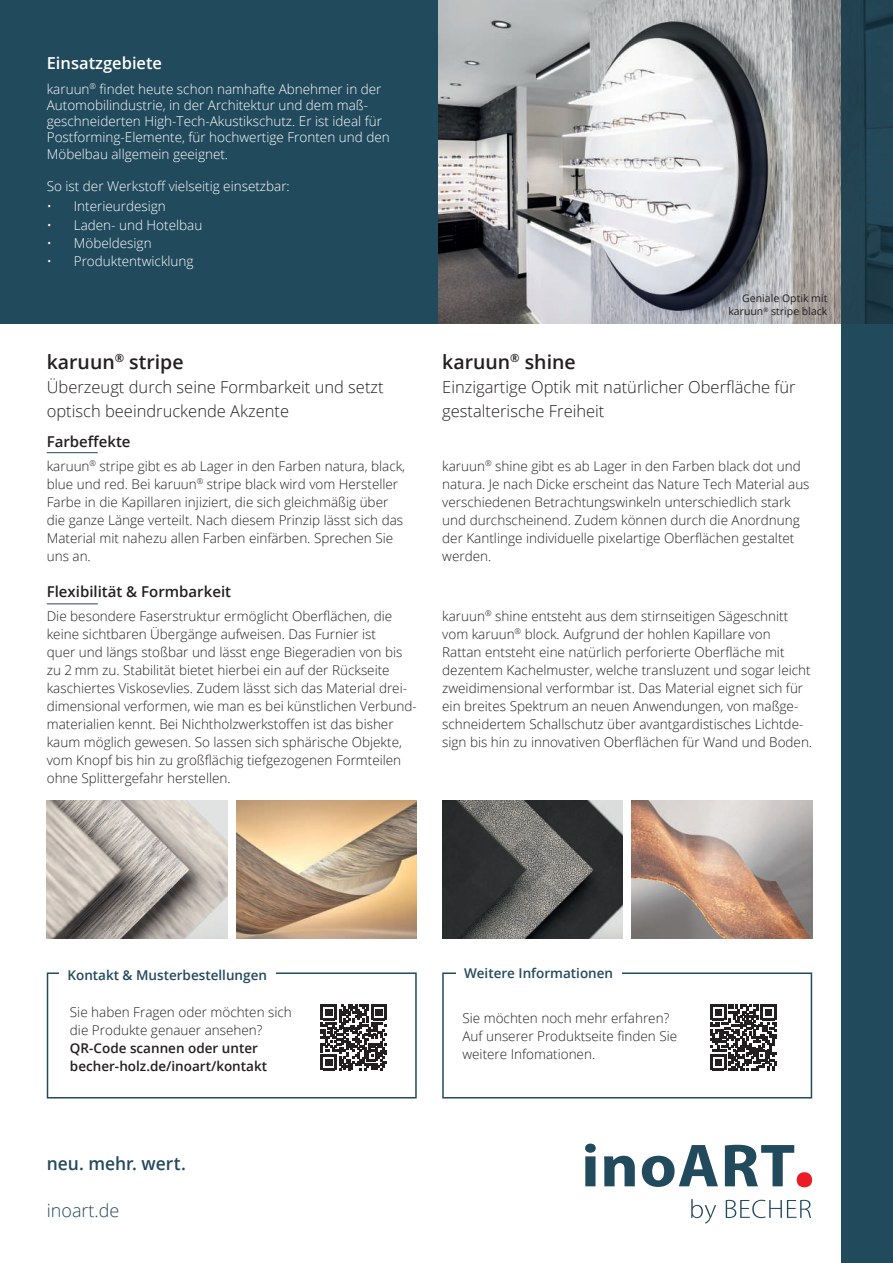
<style>
.page{position:relative;width:893px;height:1263px;background:#fff}
.page>*{position:absolute;margin:0;border:0;box-sizing:border-box;transform-origin:0 0}
.t1{font:600 19.5px "Open Sans";color:#231f20}
.t2{font:600 18px "Open Sans";color:#224a5d}
.t3{font:300 18px "Open Sans";color:#224a5d}
.t4{font:300 16.5px/24px "Open Sans";color:#231f20}
.t5{font:600 16.5px "Open Sans";color:#fff}
.t6{font:600 15px "Open Sans";color:#231f20}
.t7{font:300 13.5px/18px "Open Sans";color:#231f20}
.t8{font:300 13.5px/16.2px "Open Sans";color:#fff}
.t9{font:600 13.5px/18px "Open Sans";color:#231f20}
.t10{font:600 13.5px "Open Sans";color:#224a5d}
.t11{font:10.5px/12.6px "Open Sans";color:#231f20;text-align:right}
</style>
<div class="page">
<img style="left:236px;top:801px;width:181px;height:138px">
<img style="left:438px;top:0;width:455px;height:323px">
<div style="left:0;top:0;width:438px;height:323px;background:#224a5d"></div>
<img style="left:631px;top:801px;width:181px;height:138px">
<div style="left:842px;top:323px;width:51px;height:940px;background:#224a5d"></div>
<svg style="left:710px;top:1004px;width:66px;height:66px"></svg>
<div style="left:442px;top:972px;width:370px;height:126px;border:2px solid #224a5d"></div>
<div style="left:456px;top:968px;width:166px;height:10px;background:#fff"></div>
<svg style="left:321px;top:1004px;width:66px;height:66px"></svg>
<div style="left:47px;top:972px;width:370px;height:126px;border:2px solid #224a5d"></div>
<div style="left:59px;top:969px;width:217px;height:11px;background:#fff"></div>
<img style="left:442px;top:801px;width:181px;height:138px">
<img style="left:47px;top:801px;width:180px;height:138px">
<hr style="left:47px;top:452px;width:51px;height:1px;background:#224a5d">
<hr style="left:47px;top:603px;width:51px;height:1px;background:#224a5d">
<svg style="left:585px;top:1143px;width:11px;height:43px"></svg>
<svg style="left:604px;top:1156px;width:31px;height:30px"></svg>
<svg style="left:642px;top:1145px;width:76px;height:42px"></svg>
<svg style="left:691px;top:1199px;width:25px;height:25px"></svg>
<svg style="left:726px;top:1200px;width:85px;height:18px"></svg>
<svg style="left:725px;top:1145px;width:87px;height:42px"></svg>
<p class="t5" style="left:47px;top:52px;width:117px">Einsatzgebiete</p>
<p class="t8" style="left:47px;top:80px;width:344px">karuun<sup>®</sup> findet heute schon namhafte Abnehmer in der Automobilindustrie, in der Architektur und dem maß&shy;geschneiderten High-Tech-Akustikschutz. Er ist ideal für Postforming-Elemente, für hochwertige Fronten und den Möbelbau allgemein geeignet.</p>
<p class="t8" style="left:47px;top:178px;width:245px">So ist der Werkstoff vielseitig einsetzbar:</p>
<p class="t8" style="left:47px;top:198px;width:121px">• Interieurdesign</p>
<p class="t8" style="left:47px;top:216px;width:157px">• Laden- und Hotelbau</p>
<p class="t8" style="left:47px;top:235px;width:106px">• Möbeldesign</p>
<p class="t8" style="left:47px;top:253px;width:148px">• Produktentwicklung</p>
<h1 class="t1" style="left:47px;top:348px;width:138px">karuun<sup>®</sup> stripe</h1>
<p class="t4" style="left:47px;top:374px;width:338px">Überzeugt durch seine Formbarkeit und setzt optisch beeindruckende Akzente</p>
<p class="t6" style="left:47px;top:431px;width:85px">Farbeffekte</p>
<p class="t7" style="left:47px;top:456px;width:360px">karuun<sup>®</sup> stripe gibt es ab Lager in den Farben natura, black, blue und red. Bei karuun<sup>®</sup> stripe black wird vom Hersteller Farbe in die Kapillaren injiziert, die sich gleichmäßig über die ganze Länge verteilt. Nach diesem Prinzip lässt sich das Material mit nahezu allen Farben einfärben. Sprechen Sie uns an.</p>
<p class="t6" style="left:47px;top:581px;width:186px">Flexibilität &amp; Formbarkeit</p>
<p class="t7" style="left:47px;top:606px;width:371px">Die besondere Faserstruktur ermöglicht Oberflächen, die keine sichtbaren Übergänge aufweisen. Das Furnier ist<br>quer und längs stoßbar und lässt enge Biegeradien von bis zu 2 mm zu. Stabilität bietet hierbei ein auf der Rückseite kaschiertes Viskosevlies. Zudem lässt sich das Material drei&shy;dimensional verformen, wie man es bei künstlichen Verbund&shy;materialien kennt. Bei Nichtholzwerkstoffen ist das bisher kaum möglich gewesen. So lassen sich sphärische Objekte, vom Knopf bis hin zu großflächig tiefgezogenen Formteilen ohne Splittergefahr herstellen.</p>
<p class="t11" style="left:728px;top:292px;width:100px">Geniale Optik mit karuun<sup>®</sup> stripe black</p>
<h1 class="t1" style="left:442px;top:348px;width:135px">karuun<sup>®</sup> shine</h1>
<p class="t4" style="left:442px;top:374px;width:355px">Einzigartige Optik mit natürlicher Oberfläche für gestalterische Freiheit</p>
<p class="t7" style="left:442px;top:456px;width:369px">karuun<sup>®</sup> shine gibt es ab Lager in den Farben black dot und natura. Je nach Dicke erscheint das Nature Tech Material aus verschiedenen Betrachtungswinkeln unterschiedlich stark und durchscheinend. Zudem können durch die Anordnung der Kantlinge individuelle pixelartige Oberflächen gestaltet werden.</p>
<p class="t7" style="left:442px;top:606px;width:371px">karuun<sup>®</sup> shine entsteht aus dem stirnseitigen Sägeschnitt vom karuun<sup>®</sup> block. Aufgrund der hohlen Kapillare von Rattan entsteht eine natürlich perforierte Oberfläche mit dezentem Kachelmuster, welche transluzent und sogar leicht zweidimensional verformbar ist. Das Material eignet sich für ein breites Spektrum an neuen Anwendungen, von maßge&shy;schneidertem Schallschutz über avantgardistisches Lichtde&shy;sign bis hin zu innovativen Oberflächen für Wand und Boden.</p>
<p class="t10" style="left:67px;top:965px;width:201px">Kontakt &amp; Musterbestellungen</p>
<p class="t10" style="left:464px;top:964px;width:151px">Weitere Informationen</p>
<p class="t7" style="left:70px;top:1002px;width:223px">Sie haben Fragen oder möchten sich die Produkte genauer ansehen?</p>
<p class="t9" style="left:70px;top:1038px;width:199px">QR-Code scannen oder unter becher-holz.de/inoart/kontakt</p>
<p class="t7" style="left:462px;top:1008px;width:216px">Sie möchten noch mehr erfahren?<br>Auf unserer Produktseite finden Sie weitere Infomationen.</p>
<h2 class="t2" style="left:47px;top:1151px;width:141px">neu. mehr. wert.</h2>
<h2 class="t3" style="left:47px;top:1198px;width:74px">inoart.de</h2>
</div>
